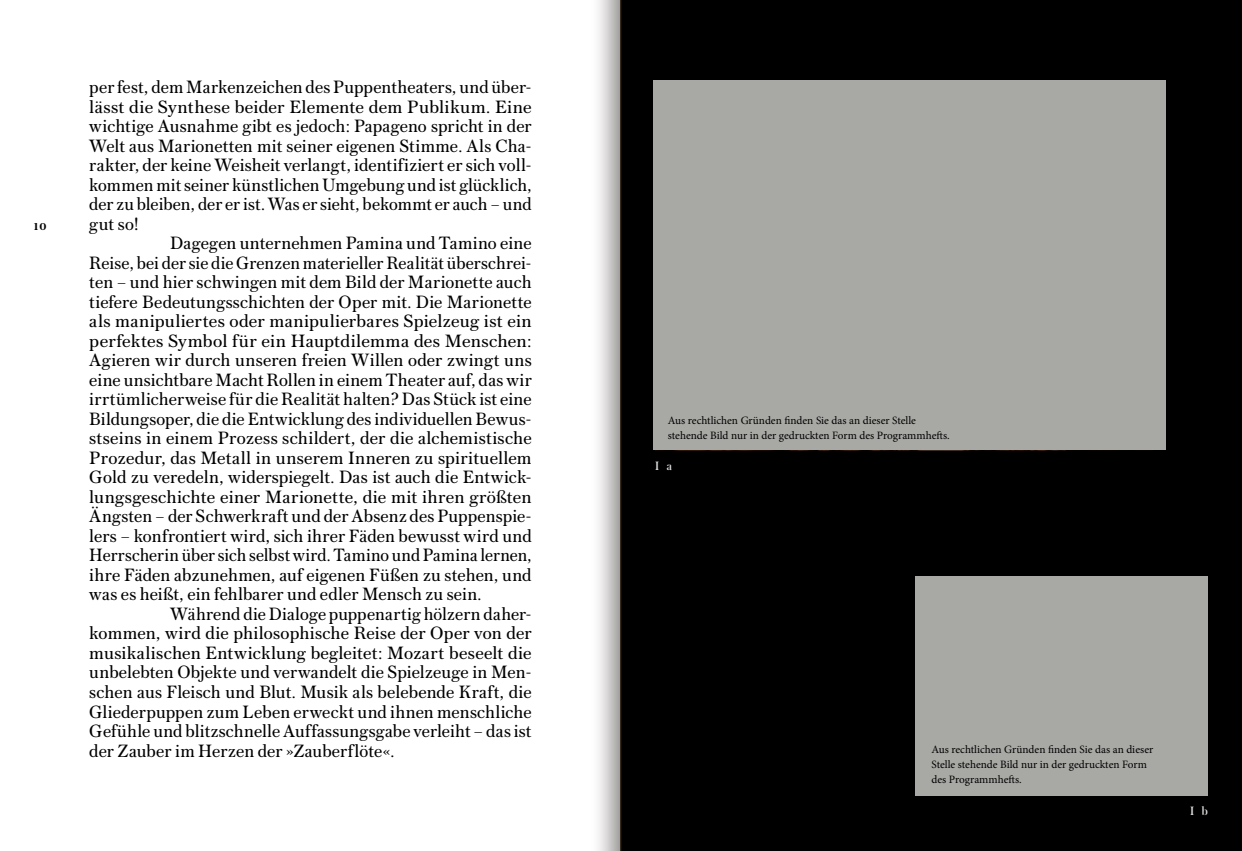
<style>
.page{position:relative;width:1242px;height:851px;background:#fff}
.page>*{position:absolute;margin:0;border:0;box-sizing:border-box;transform-origin:0 0}
.t1{font:18.75px "Austin Text";letter-spacing:.01em;color:#000}
.t2{font:18.75px "Austin Text";letter-spacing:.01em;color:#000;scale:1.04 1}
.t3{font:500 12.75px "Austin";color:#dcdcdb}
.t4{font:600 12.75px "Austin Text";color:#000}
.t5{font:11.25px/15px "Minion Pro";color:#000}
</style>
<div class="page">
<div style="left:653px;top:0;width:589px;height:850px;background:#000"></div>
<div style="left:621px;top:0;width:32px;height:850px;background:#000"></div>
<hr style="left:621px;top:0;width:1px;height:850px;background:#1d1200">
<div style="left:589px;top:0;width:32px;height:850px;background:linear-gradient(to right,#fff,#a9a7a6)"></div>
<hr style="left:620px;top:0;width:1px;height:850px;background:#1d1200">
<div style="left:652px;top:80px;width:521px;height:377px;background:#000"></div>
<div style="left:653px;top:81px;width:512px;height:369px;background:#a8a8a5"></div>
<div style="left:914px;top:575px;width:300px;height:227px;background:#000"></div>
<div style="left:915px;top:576px;width:293px;height:219px;background:#a8a8a5"></div>
<p class="t4" style="left:34px;top:216px;width:14px">10</p>
<p class="t1" style="left:89px;top:74px;width:444px">per fest, dem Markenzeichen des Puppentheaters, und über-</p>
<p class="t2" style="left:89px;top:94px;width:427px">lässt die Synthese beider Elemente dem Publikum. Eine</p>
<p class="t1" style="left:89px;top:113px;width:444px">wichtige Ausnahme gibt es jedoch: Papageno spricht in der</p>
<p class="t1" style="left:89px;top:133px;width:444px">Welt aus Marionetten mit seiner eigenen Stimme. Als Cha-</p>
<p class="t1" style="left:89px;top:152px;width:444px">rakter, der keine Weisheit verlangt, identifiziert er sich voll-</p>
<p class="t1" style="left:89px;top:172px;width:444px">kommen mit seiner künstlichen Umgebung und ist glücklich,</p>
<p class="t1" style="left:89px;top:191px;width:444px">der zu bleiben, der er ist. Was er sieht, bekommt er auch – und</p>
<p class="t1" style="left:89px;top:211px;width:51px">gut so!</p>
<p class="t1" style="left:170px;top:230px;width:363px">Dagegen unternehmen Pamina und Tamino eine</p>
<p class="t1" style="left:89px;top:250px;width:444px">Reise, bei der sie die Grenzen materieller Realität überschrei-</p>
<p class="t1" style="left:89px;top:269px;width:444px">ten – und hier schwingen mit dem Bild der Marionette auch</p>
<p class="t1" style="left:89px;top:289px;width:444px">tiefere Bedeutungsschichten der Oper mit. Die Marionette</p>
<p class="t1" style="left:89px;top:308px;width:444px">als manipuliertes oder manipulierbares Spielzeug ist ein</p>
<p class="t2" style="left:89px;top:328px;width:427px">perfektes Symbol für ein Hauptdilemma des Menschen:</p>
<p class="t1" style="left:89px;top:347px;width:444px">Agieren wir durch unseren freien Willen oder zwingt uns</p>
<p class="t1" style="left:89px;top:367px;width:444px">eine unsichtbare Macht Rollen in einem Theater auf, das wir</p>
<p class="t1" style="left:89px;top:386px;width:444px">irrtümlicherweise für die Realität halten? Das Stück ist eine</p>
<p class="t1" style="left:89px;top:406px;width:444px">Bildungsoper, die die Entwicklung des individuellen Bewus-</p>
<p class="t1" style="left:89px;top:425px;width:444px">stseins in einem Prozess schildert, der die alchemistische</p>
<p class="t1" style="left:89px;top:445px;width:444px">Prozedur, das Metall in unserem Inneren zu spirituellem</p>
<p class="t1" style="left:89px;top:464px;width:444px">Gold zu veredeln, widerspiegelt. Das ist auch die Entwick-</p>
<p class="t1" style="left:89px;top:484px;width:444px">lungsgeschichte einer Marionette, die mit ihren größten</p>
<p class="t1" style="left:89px;top:503px;width:444px">Ängsten – der Schwerkraft und der Absenz des Puppenspie-</p>
<p class="t1" style="left:89px;top:523px;width:444px">lers – konfrontiert wird, sich ihrer Fäden bewusst wird und</p>
<p class="t1" style="left:89px;top:542px;width:444px">Herrscherin über sich selbst wird. Tamino und Pamina lernen,</p>
<p class="t1" style="left:89px;top:562px;width:444px">ihre Fäden abzunehmen, auf eigenen Füßen zu stehen, und</p>
<p class="t1" style="left:89px;top:581px;width:394px">was es heißt, ein fehlbarer und edler Mensch zu sein.</p>
<p class="t1" style="left:170px;top:601px;width:363px">Während die Dialoge puppenartig hölzern daher-</p>
<p class="t1" style="left:89px;top:620px;width:444px">kommen, wird die philosophische Reise der Oper von der</p>
<p class="t1" style="left:89px;top:640px;width:444px">musikalischen Entwicklung begleitet: Mozart beseelt die</p>
<p class="t1" style="left:89px;top:659px;width:444px">unbelebten Objekte und verwandelt die Spielzeuge in Men-</p>
<p class="t1" style="left:89px;top:679px;width:444px">schen aus Fleisch und Blut. Musik als belebende Kraft, die</p>
<p class="t1" style="left:89px;top:698px;width:444px">Gliederpuppen zum Leben erweckt und ihnen menschliche</p>
<p class="t1" style="left:89px;top:718px;width:444px">Gefühle und blitzschnelle Auffassungsgabe verleiht – das ist</p>
<p class="t1" style="left:89px;top:737px;width:306px">der Zauber im Herzen der »Zauberflöte«.</p>
<p class="t5" style="left:668px;top:412px;width:283px">Aus rechtlichen Gründen finden Sie das an dieser Stelle stehende Bild nur in der gedruckten Form des Programmhefts.</p>
<p class="t3" style="left:655px;top:456px;width:18px">I a</p>
<p class="t5" style="left:931px;top:741px;width:223px">Aus rechtlichen Gründen finden Sie das an dieser<br>Stelle stehende Bild nur in der gedruckten Form des Programmhefts.</p>
<p class="t3" style="left:1190px;top:802px;width:19px">I b</p>
</div>
